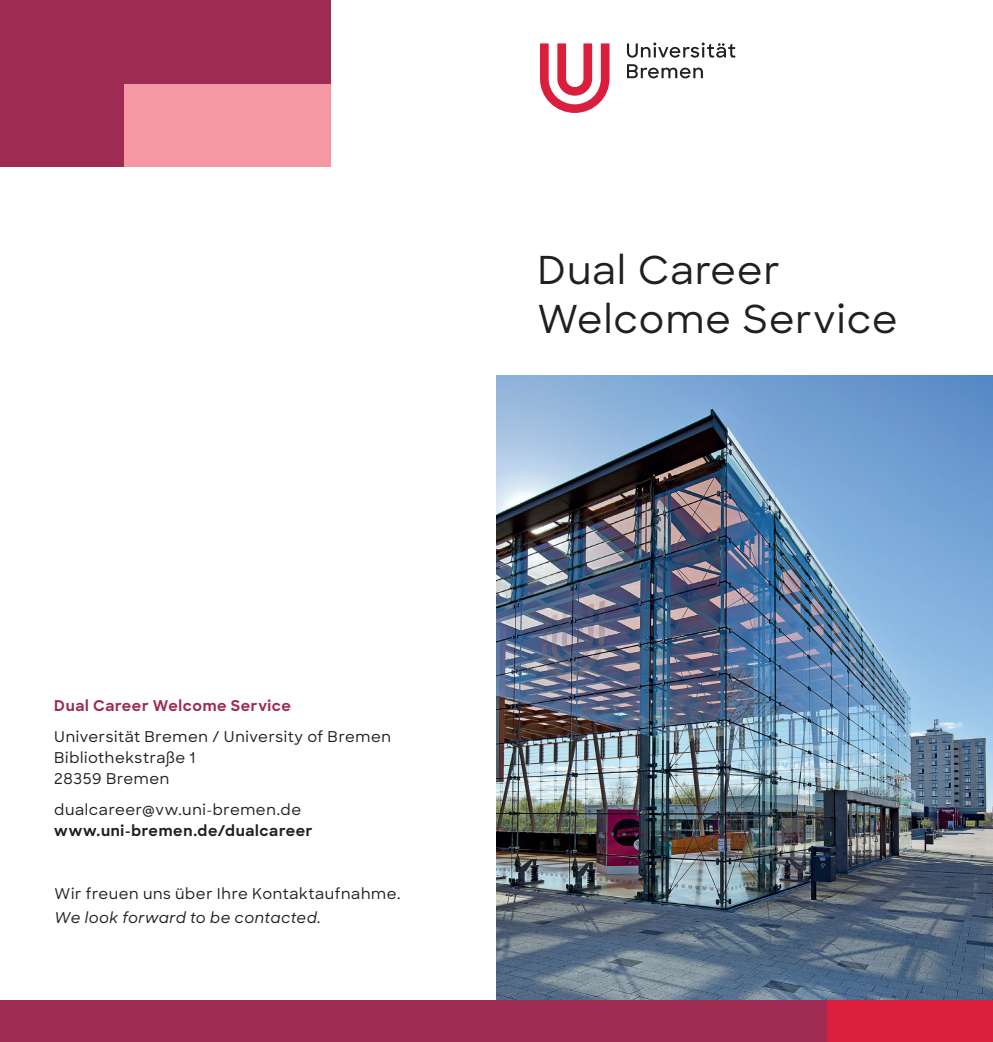
<style>
.page{position:relative;width:993px;height:1042px;background:#fff}
.page>*{position:absolute;margin:0;border:0;box-sizing:border-box;transform-origin:0 0}
.t1{font:500 38.5px/49px "Sharp Sans";letter-spacing:.03em;color:#231f20}
.t2{font:500 14.88px/21px "Sharp Sans";letter-spacing:.04em;color:#231f20}
.t3{font:700 14.88px "Sharp Sans";letter-spacing:.045em;color:#231f20}
.t4{font:italic 500 14.88px "Sharp Sans";letter-spacing:.03em;color:#231f20}
.t5{font:700 14.88px "Sharp Sans";letter-spacing:.045em;color:#9d2b52}
</style>
<div class="page">
<img style="left:496px;top:375px;width:496px;height:625px">
<div style="left:0;top:1000px;width:913px;height:42px;background:#9d2b52"></div>
<div style="left:826px;top:1000px;width:166px;height:42px;background:#da1f3d"></div>
<div style="left:0;top:0;width:331px;height:167px;background:#9d2b52"></div>
<div style="left:124px;top:84px;width:207px;height:83px;background:#f598a3"></div>
<svg style="left:627px;top:64px;width:75px;height:14px"></svg>
<svg style="left:627px;top:43px;width:108px;height:15px"></svg>
<svg style="left:540px;top:43px;width:69px;height:70px"></svg>
<h1 class="t1" style="left:537px;top:243px;width:361px">Dual Career<br>Welcome Service</h1>
<p class="t5" style="left:54px;top:694px;width:238px">Dual Career Welcome Service</p>
<p class="t2" style="left:54px;top:725px;width:338px">Universität Bremen / University of Bremen<br>Bibliothekstraße 1<br>28359 Bremen</p>
<p class="t2" style="left:54px;top:798px;width:248px">dualcareer@vw.uni-bremen.de</p>
<p class="t3" style="left:54px;top:819px;width:260px">www.uni-bremen.de/dualcareer</p>
<p class="t2" style="left:55px;top:882px;width:347px">Wir freuen uns über Ihre Kontaktaufnahme.</p>
<p class="t4" style="left:55px;top:906px;width:268px">We look forward to be contacted.</p>
</div>
